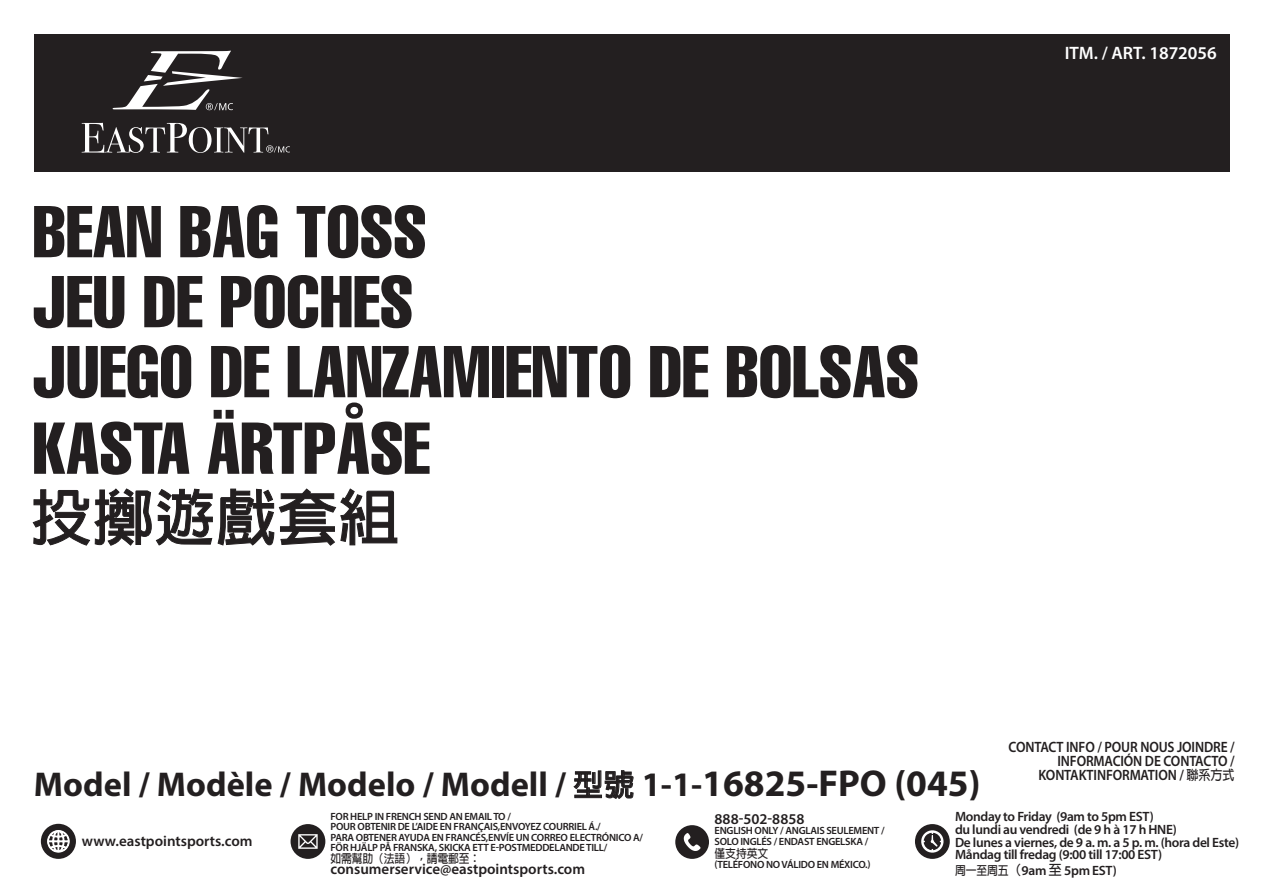
<style>
.page{position:relative;width:1263px;height:893px;background:#fff}
.page>*{position:absolute;margin:0;border:0;box-sizing:border-box;transform-origin:0 0}
.t1{font:extra-condensed 72px/70.1px "Helvetica";color:#231f20}
.t2{font:700 60px "Adobe Fan Heiti Std";letter-spacing:.025em;color:#231f20}
.t3{font:700 34.5px "Myriad Pro";color:#231f20}
.t4{font:600 18px "Myriad Pro";color:#fff}
.t5{font:600 15px/14.1px "Myriad Pro";letter-spacing:-.01em;color:#231f20;text-align:right;scale:.9 1}
.t6{font:600 15px "Myriad Pro";letter-spacing:-.01em;color:#231f20}
.t7{font:600 13.5px/12.8px "Myriad Pro";letter-spacing:-.025em;color:#231f20}
.t8{font:700 12px "Adobe Fan Heiti Std";letter-spacing:-.01em;color:#231f20;scale:.9 1}
.t9{font:600 10.5px/10.6px "Myriad Pro";letter-spacing:-.025em;color:#231f20}
.s1{font-family:"Adobe Fan Heiti Std";font-size:30px}
.s2{font-size:37.5px}
.s3{font-family:"Adobe Fan Heiti Std";font-weight:700;font-size:13.5px}
.s4{font-family:"Adobe Fan Heiti Std";font-weight:700;font-size:12px}
.s5{font-family:"Adobe Fan Heiti Std";font-weight:700}
</style>
<div class="page">
<div style="left:34px;top:34px;width:1195px;height:138px;background:#231f20"></div>
<svg style="left:112px;top:51px;width:131px;height:59px"></svg>
<svg style="left:82px;top:123px;width:208px;height:30px"></svg>
<svg style="left:573px;top:770px;width:60px;height:29px"></svg>
<svg style="left:33px;top:488px;width:364px;height:58px"></svg>
<svg style="left:41px;top:824px;width:35px;height:35px"></svg>
<svg style="left:675px;top:825px;width:34px;height:34px"></svg>
<svg style="left:291px;top:824px;width:34px;height:35px"></svg>
<div style="left:915px;top:824px;width:35px;height:35px;background:#231f20;border-radius:50%"></div>
<svg style="left:921px;top:830px;width:22px;height:23px"></svg>
<h1 class="t1" style="left:33px;top:195px;width:888px">BEAN BAG TOSS<br>JEU DE POCHES<br>JUEGO DE LANZAMIENTO DE BOLSAS</h1>
<h1 class="t1" style="left:33px;top:412px;width:399px">KASTA ÄRTPÅSE</h1>
<h2 class="t2" style="left:32px;top:482px;width:369px">投擲遊戲套組</h2>
<h3 class="t4" style="left:1065px;top:42px;width:154px">ITM. / ART. 1872056</h3>
<h3 class="t3" style="left:34px;top:762px;width:948px">Model / Modèle / Modelo / Modell / <span class="s1">型號</span> 1-1-<span class="s2">16825-FPO (045)</span></h3>
<h3 class="t5" style="left:1008px;top:740px;width:253px">CONTACT INFO / POUR NOUS JOINDRE /<br>INFORMACIÓN DE CONTACTO /<br>KONTAKTINFORMATION / <span class="s3">聯系方式</span></h3>
<h3 class="t6" style="left:82px;top:831px;width:172px">www.eastpointsports.com</h3>
<p class="t9" style="left:330px;top:810px;width:314px">FOR HELP IN FRENCH SEND AN EMAIL TO /<br>POUR OBTENIR DE L’AIDE EN FRANÇAIS,ENVOYEZ COURRIEL Á./<br>PARA OBTENER AYUDA EN FRANCÉS,ENVÍE UN CORREO ELECTRÓNICO A/ FÖR HJÄLP PÅ FRANSKA, SKICKA ETT E-POSTMEDDELANDE TILL/</p>
<p class="t8" style="left:330px;top:851px;width:168px">如需幫助（法語），請電郵至：</p>
<h3 class="t6" style="left:330px;top:860px;width:256px">consumerservice@eastpointsports.com</h3>
<h3 class="t6" style="left:715px;top:809px;width:91px">888-502-8858</h3>
<p class="t9" style="left:715px;top:825px;width:172px">ENGLISH ONLY / ANGLAIS SEULEMENT /<br>SOLO INGLÉS / ENDAST ENGELSKA /</p>
<p class="t8" style="left:715px;top:846px;width:61px">僅支持英文</p>
<p class="t9" style="left:715px;top:859px;width:157px">(TELÉFONO NO VÁLIDO EN MÉXICO.)</p>
<p class="t7" style="left:955px;top:810px;width:286px">Monday to Friday (9am to 5pm EST)<br>du lundi au vendredi (de 9 h à 17 h HNE)<br>De lunes a viernes, de 9 a. m. a 5 p. m. (hora del Este)<br>Måndag till fredag (9:00 till 17:00 EST)</p>
<p class="t7" style="left:955px;top:863px;width:163px"><span class="s4">周一至周五</span><span class="s5">（</span>9am <span class="s5">至</span> 5pm EST)</p>
</div>
